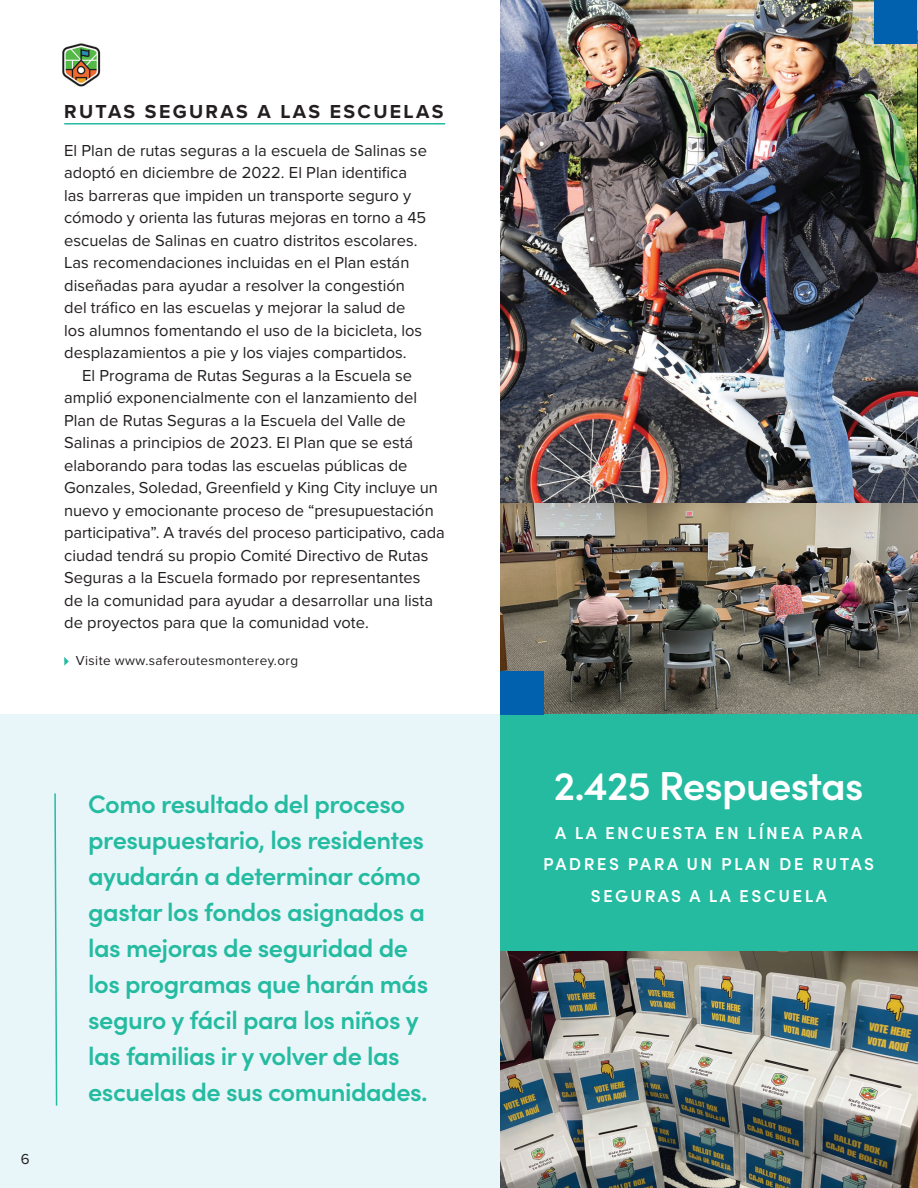
<style>
.page{position:relative;width:918px;height:1188px;background:#fff}
.page>*{position:absolute;margin:0;border:0;box-sizing:border-box;transform-origin:0 0}
.t1{font:600 40.5px "Sofia Pro";letter-spacing:-.02em;color:#fff}
.t2{font:600 25.5px/36px "Sofia Pro";letter-spacing:-.02em;color:#24bba1}
.t3{font:700 19.5px "Proxima Nova";letter-spacing:.12em;color:#231f20}
.t4{font:600 17.25px/31.5px "Sofia Pro";letter-spacing:.14em;color:#fff;text-align:center}
.t5{font:16.5px/22.5px "Proxima Nova";color:#231f20}
.t6{font:15px "Proxima Nova";color:#231f20}
.t7{font:13.5px "Proxima Nova";letter-spacing:.03em;color:#231f20}
</style>
<div class="page">
<img style="left:500px;top:0;width:418px;height:715px">
<div style="left:0;top:715px;width:500px;height:473px;background:#e8f6f9"></div>
<svg style="left:54px;top:793px;width:4px;height:313px"></svg>
<div style="left:500px;top:715px;width:418px;height:236px;background:#24bba1"></div>
<svg style="left:64px;top:657px;width:5px;height:9px"></svg>
<hr style="left:64px;top:123px;width:381px;height:2px;background:#24bba1">
<div style="left:500px;top:671px;width:44px;height:44px;background:#0161ae"></div>
<div style="left:874px;top:0;width:44px;height:44px;background:#0161ae"></div>
<img style="left:500px;top:951px;width:418px;height:237px">
<img style="left:917px;top:0;width:1px;height:257px">
<img style="left:62px;top:43px;width:39px;height:44px">
<p class="t3" style="left:64px;top:97px;width:381px">RUTAS SEGURAS A LAS ESCUELAS</p>
<p class="t5" style="left:64px;top:138px;width:364px">El Plan de rutas seguras a la escuela de Salinas se adoptó en diciembre de 2022. El Plan identifica las barreras que impiden un transporte seguro y cómodo y orienta las futuras mejoras en torno a 45 escuelas de Salinas en cuatro distritos escolares.<br>Las recomendaciones incluidas en el Plan están diseñadas para ayudar a resolver la congestión del tráfico en las escuelas y mejorar la salud de los alumnos fomentando el uso de la bicicleta, los desplazamientos a pie y los viajes compartidos.</p>
<p class="t5" style="left:64px;top:363px;width:382px;text-indent:18px">El Programa de Rutas Seguras a la Escuela se amplió exponencialmente con el lanzamiento del Plan de Rutas Seguras a la Escuela del Valle de Salinas a principios de 2023. El Plan que se está elaborando para todas las escuelas públicas de Gonzales, Soledad, Greenfield y King City incluye un nuevo y emocionante proceso de “presupuestación participativa”. A través del proceso participativo, cada ciudad tendrá su propio Comité Directivo de Rutas Seguras a la Escuela formado por representantes<br>de la comunidad para ayudar a desarrollar una lista de proyectos para que la comunidad vote.</p>
<p class="t7" style="left:76px;top:651px;width:224px">Visite www.saferoutesmonterey.org</p>
<p class="t6" style="left:21px;top:1148px;width:10px">6</p>
<p class="t2" style="left:88px;top:784px;width:342px">Como resultado del proceso presupuestario, los residentes ayudarán a determinar cómo gastar los fondos asignados a las mejoras de seguridad de los programas que harán más seguro y fácil para los niños y las familias ir y volver de las escuelas de sus comunidades.</p>
<p class="t1" style="left:554px;top:756px;width:311px">2.425 Respuestas</p>
<p class="t4" style="left:543px;top:816px;width:333px">A LA ENCUESTA EN LÍNEA PARA<br>PADRES PARA UN PLAN DE RUTAS<br>SEGURAS A LA ESCUELA</p>
</div>
